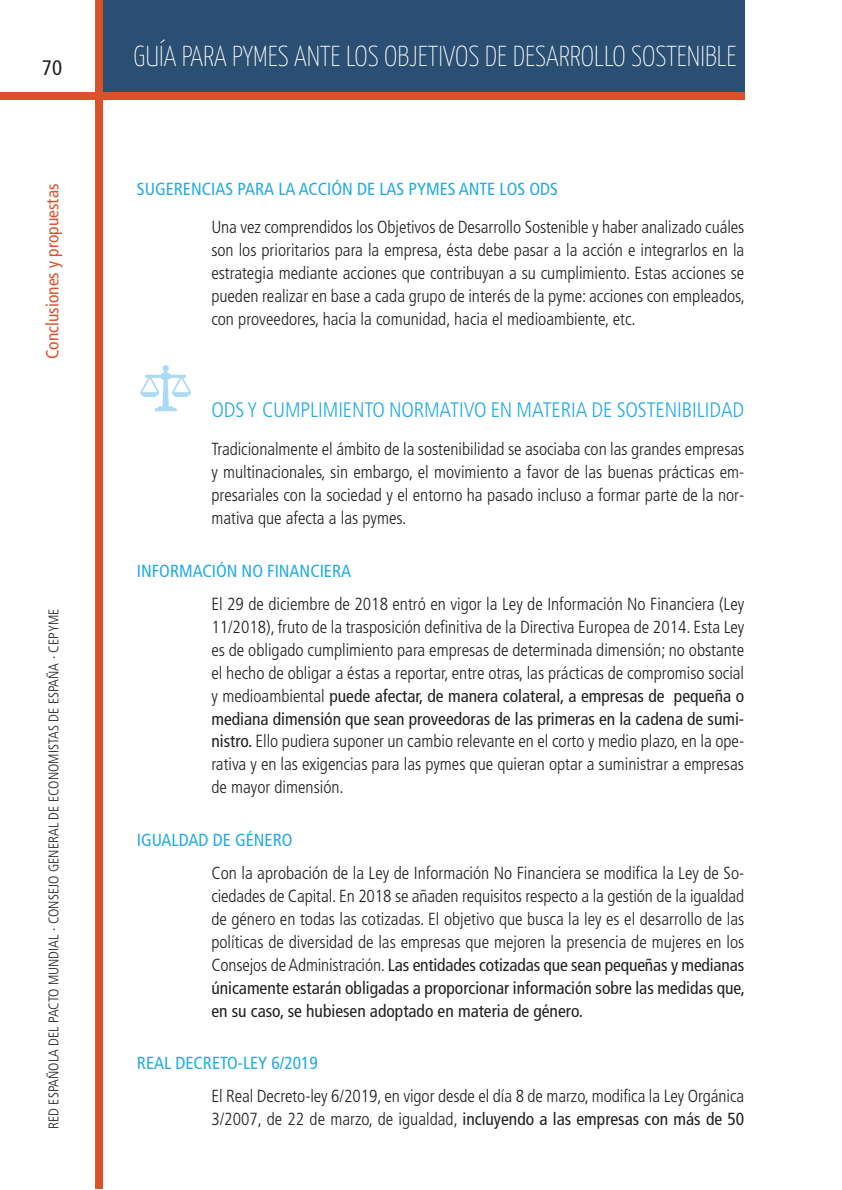
<style>
.page{position:relative;width:842px;height:1190px;background:#fff}
.page>*{position:absolute;margin:0;border:0;box-sizing:border-box;transform-origin:0 0}
.t1{font:100 28.88px "Yanone Kaffeesatz";color:#fff}
.t2{font:300 condensed 21px "Frutiger";letter-spacing:-.005em;color:#24aae1}
.t3{font:condensed 21px "Frutiger";color:#231f20}
.t4{font:300 condensed 17.5px/22.9px "Frutiger";color:#231f20;text-align:justify}
.t5{font:condensed 17.5px "Frutiger";color:#24aae1}
.t6{font:condensed 17.5px "Frutiger";color:#231f20}
.t7{font:condensed 17.5px "Frutiger";color:#da512a}
.t8{font:300 condensed 14px "Frutiger";color:#231f20}
.s1{font-weight:400}
.s2{font-weight:300}
</style>
<div class="page">
<div style="left:103px;top:0;width:641px;height:96px;background:#2a4f72"></div>
<div style="left:0;top:93px;width:744px;height:7px;background:#da512a"></div>
<div style="left:95px;top:0;width:8px;height:1188px;background:#da512a"></div>
<svg style="left:140px;top:365px;width:51px;height:46px"></svg>
<p class="t3" style="left:42px;top:59px;width:22px">70</p>
<p class="t7" style="left:45px;top:359px;width:177px;rotate:-90deg">Conclusiones y propuestas</p>
<p class="t8" style="left:48px;top:1129px;width:521px;rotate:-90deg">RED ESPAÑOLA DEL PACTO MUNDIAL · CONSEJO GENERAL DE ECONOMISTAS DE ESPAÑA · CEPYME</p>
<h1 class="t1" style="left:134px;top:45px;width:604px">GUÍA PARA PYMES ANTE LOS OBJETIVOS DE DESARROLLO SOSTENIBLE</h1>
<p class="t5" style="left:137px;top:182px;width:422px">SUGERENCIAS PARA LA ACCIÓN DE LAS PYMES ANTE LOS ODS</p>
<p class="t4" style="left:211px;top:217px;width:535px">Una vez comprendidos los Objetivos de Desarrollo Sostenible y haber analizado cuáles son los prioritarios para la empresa, ésta debe pasar a la acción e integrarlos en la estrategia mediante acciones que contribuyan a su cumplimiento. Estas acciones se pueden realizar en base a cada grupo de interés de la pyme: acciones con empleados, con proveedores, hacia la comunidad, hacia el medioambiente, etc.</p>
<p class="t2" style="left:211px;top:402px;width:534px">ODS Y CUMPLIMIENTO NORMATIVO EN MATERIA DE SOSTENIBILIDAD</p>
<p class="t4" style="left:211px;top:439px;width:534px">Tradicionalmente el ámbito de la sostenibilidad se asociaba con las grandes empresas y multinacionales, sin embargo, el movimiento a favor de las buenas prácticas em&shy;presariales con la sociedad y el entorno ha pasado incluso a formar parte de la nor&shy;mativa que afecta a las pymes.</p>
<p class="t5" style="left:137px;top:564px;width:216px">INFORMACIÓN NO FINANCIERA</p>
<p class="t4" style="left:211px;top:594px;width:534px">El 29 de diciembre de 2018 entró en vigor la Ley de Información No Financiera (Ley 11/2018), fruto de la trasposición definitiva de la Directiva Europea de 2014. Esta Ley es de obligado cumplimiento para empresas de determinada dimensión; no obstante el hecho de obligar a éstas a reportar, entre otras, las prácticas de compromiso social y medioambiental <span class="s1">puede afectar, de manera colateral, a empresas de pequeña o mediana dimensión que sean proveedoras de las primeras en la cadena de sumi&shy;nistro.</span> Ello pudiera suponer un cambio relevante en el corto y medio plazo, en la ope&shy;rativa y en las exigencias para las pymes que quieran optar a suministrar a empresas de mayor dimensión.</p>
<p class="t5" style="left:137px;top:833px;width:157px">IGUALDAD DE GÉNERO</p>
<p class="t4" style="left:211px;top:863px;width:535px">Con la aprobación de la Ley de Información No Financiera se modifica la Ley de So&shy;ciedades de Capital. En 2018 se añaden requisitos respecto a la gestión de la igualdad de género en todas las cotizadas. El objetivo que busca la ley es el desarrollo de las políticas de diversidad de las empresas que mejoren la presencia de mujeres en los Consejos de Administración. <span class="s1">Las entidades cotizadas que sean pequeñas y medianas únicamente estarán obligadas a proporcionar información sobre las medidas que, en su caso, se hubiesen adoptado en materia de género.</span></p>
<p class="t5" style="left:137px;top:1056px;width:182px">REAL DECRETO-LEY 6/2019</p>
<p class="t4" style="left:211px;top:1086px;width:534px">El Real Decreto-ley 6/2019, en vigor desde el día 8 de marzo, modifica la Ley Orgánica</p>
<p class="t6" style="left:211px;top:1112px;width:534px"><span class="s2">3/2007, de 22 de marzo, de igualdad,</span> incluyendo a las empresas con más de 50</p>
</div>
